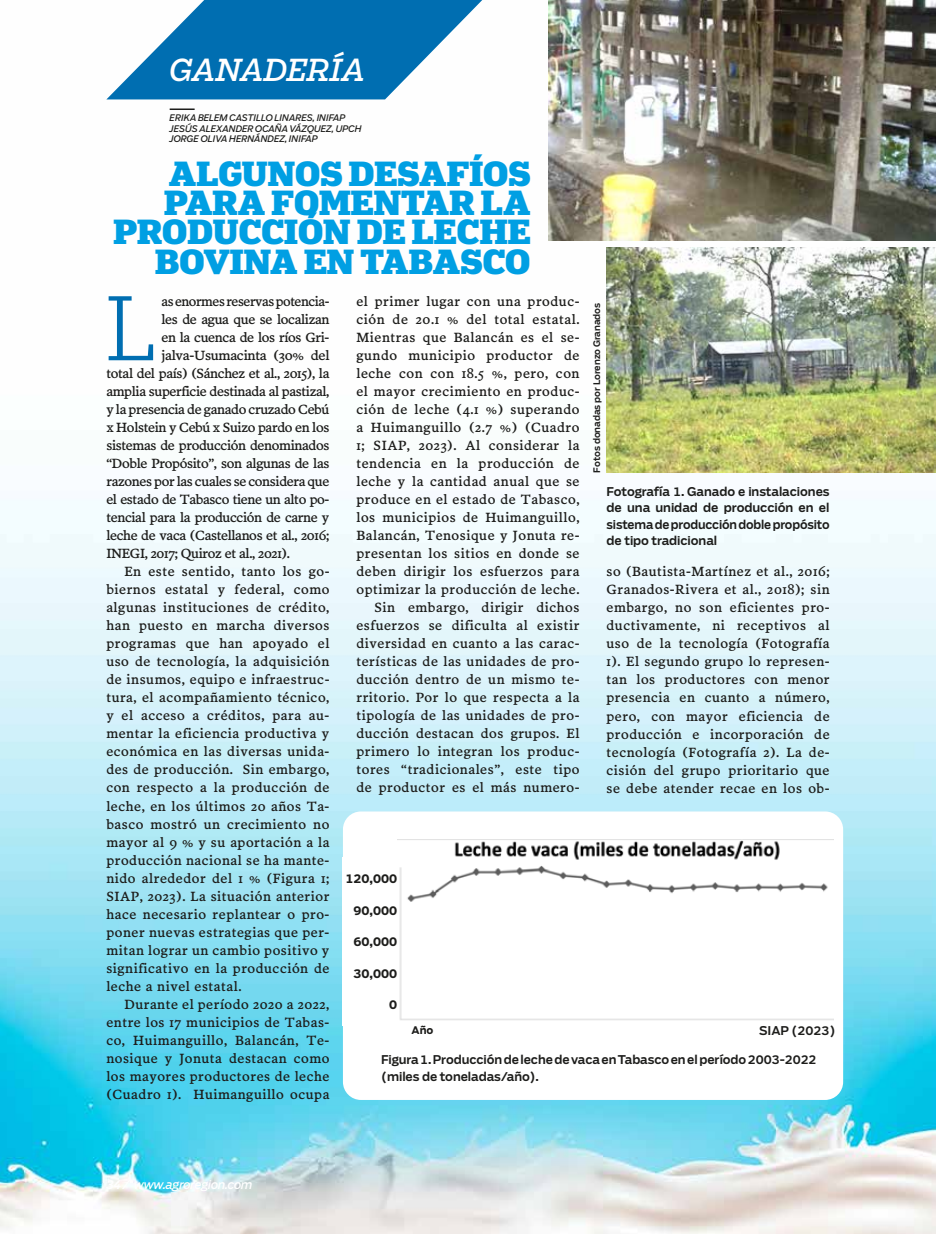
<style>
.page{position:relative;width:936px;height:1234px;background:#fff}
.page>*{position:absolute;margin:0;border:0;box-sizing:border-box;transform-origin:0 0}
.t1{font:300 86.7px "Popular";color:#006eb1}
.t2{font:900 33px/29.2px "Popular";color:#009fe3;text-align:right}
.t3{font:italic 30px "Salvo Serif";color:#fff}
.t4{font:13.5px/18px "Poynter Text Roman Four";letter-spacing:.04em;color:#1d1d1b;text-align:right}
.t5{font:13.5px "Poynter Text Roman Four";letter-spacing:-.025em;color:#1d1d1b}
.t6{font:13.5px "Poynter Text Roman Four";letter-spacing:-.03em;color:#1d1d1b}
.t7{font:13.5px "Poynter Text Roman Four";letter-spacing:-.02em;color:#1d1d1b}
.t8{font:500 12px/16.5px "Salvo Sans";letter-spacing:-.005em;color:#1d1d1b}
.t9{font:700 12px "Salvo Sans";letter-spacing:-.005em;color:#1d1d1b}
.t10{font:italic 12px "Salvo Sans";letter-spacing:-.025em;color:#fff}
.t11{font:700 10.35px "Salvo Sans";color:#1d1d1b}
.t12{font:italic 9px/10.5px "Salvo Sans";letter-spacing:-.01em;color:#1d1d1b}
.t13{font:500 9px "Salvo Sans";letter-spacing:-.005em;color:#1d1d1b}
.s1{font-weight:500}
</style>
<div class="page">
<img style="left:0;top:0;width:935px;height:1233px">
<svg style="left:106px;top:0;width:376px;height:99px"></svg>
<div style="left:343px;top:811px;width:500px;height:288px;background:#fff;border-radius:18px"></div>
<img style="left:397px;top:839px;width:436px;height:181px">
<img style="left:606px;top:248px;width:329px;height:224px">
<img style="left:549px;top:0;width:386px;height:240px">
<hr style="left:170px;top:108px;width:25px;height:2px;background:#1d1d1b">
<h3 class="t3" style="left:170px;top:49px;width:198px">GANADERÍA</h3>
<p class="t12" style="left:170px;top:112px;width:193px">ERIKA BELEM CASTILLO LINARES, INIFAP<br>JESÚS ALEXANDER OCAÑA VÁZQUEZ, UPCH<br>JORGE OLIVA HERNÁNDEZ, INIFAP</p>
<h2 class="t2" style="left:113px;top:158px;width:418px">ALGUNOS DESAFÍOS<br>PARA FOMENTAR LA<br>PRODUCCIÓN DE LECHE<br>BOVINA EN TABASCO</h2>
<h1 class="t1" style="left:106px;top:273px;width:50px">L</h1>
<p class="t6" style="left:161px;top:293px;width:169px">as enormes reservas potencia-</p>
<p class="t4" style="left:356px;top:292px;width:224px">el primer lugar con una produc&shy;ción de 20.1 % del total estatal.<br>Mientras que Balancán es el se&shy;gundo municipio productor de leche con con 18.5 %, pero, con el mayor crecimiento en produc&shy;ción de leche (4.1 %) superando a Huimanguillo (2.7 %) (Cuadro<br>1; SIAP, 2023). Al considerar la tendencia en la producción de leche y la cantidad anual que se produce en el estado de Tabasco, los municipios de Huimanguillo,<br>Balancán, Tenosique y Jonuta re&shy;presentan los sitios en donde se deben dirigir los esfuerzos para optimizar la producción de leche.<br>Sin embargo, dirigir dichos esfuerzos se dificulta al existir diversidad en cuanto a las carac&shy;terísticas de las unidades de pro&shy;ducción dentro de un mismo te&shy;rritorio. Por lo que respecta a la tipología de las unidades de pro&shy;ducción destacan dos grupos. El primero lo integran los produc&shy;tores “tradicionales”, este tipo de productor es el más numero-</p>
<p class="t13" style="left:590px;top:472px;width:171px;rotate:-90deg">Fotos donadas por Lorenzo Granados</p>
<p class="t5" style="left:161px;top:311px;width:169px">les de agua que se localizan</p>
<p class="t5" style="left:161px;top:329px;width:169px">en la cuenca de los ríos Gri-</p>
<p class="t7" style="left:161px;top:347px;width:169px">jalva-Usumacinta (30% del</p>
<p class="t5" style="left:106px;top:365px;width:224px">total del país) (Sánchez et al., 2015), la</p>
<p class="t5" style="left:106px;top:383px;width:224px">amplia superficie destinada al pastizal,</p>
<p class="t5" style="left:106px;top:401px;width:224px">y la presencia de ganado cruzado Cebú</p>
<p class="t5" style="left:106px;top:419px;width:224px">x Holstein y Cebú x Suizo pardo en los</p>
<p class="t5" style="left:106px;top:437px;width:224px">sistemas de producción denominados</p>
<p class="t5" style="left:106px;top:455px;width:224px">“Doble Propósito”, son algunas de las</p>
<p class="t5" style="left:106px;top:473px;width:224px">razones por las cuales se considera que</p>
<p class="t5" style="left:106px;top:491px;width:224px">el estado de Tabasco tiene un alto po-</p>
<p class="t5" style="left:106px;top:509px;width:224px">tencial para la producción de carne y</p>
<p class="t5" style="left:106px;top:527px;width:224px">leche de vaca (Castellanos et al., 2016;</p>
<p class="t5" style="left:106px;top:545px;width:185px">INEGI, 2017; Quiroz et al., 2021).</p>
<p class="t4" style="left:124px;top:562px;width:206px">En este sentido, tanto los go-</p>
<p class="t4" style="left:106px;top:580px;width:224px">biernos estatal y federal, como</p>
<p class="t4" style="left:106px;top:598px;width:224px">algunas instituciones de crédito,</p>
<p class="t4" style="left:106px;top:616px;width:224px">han puesto en marcha diversos</p>
<p class="t4" style="left:106px;top:634px;width:224px">programas que han apoyado el</p>
<p class="t4" style="left:106px;top:652px;width:224px">uso de tecnología, la adquisición</p>
<p class="t4" style="left:106px;top:670px;width:224px">de insumos, equipo e infraestruc-</p>
<p class="t4" style="left:106px;top:688px;width:224px">tura, el acompañamiento técnico,</p>
<p class="t4" style="left:106px;top:706px;width:224px">y el acceso a créditos, para au-</p>
<p class="t4" style="left:106px;top:724px;width:224px">mentar la eficiencia productiva y</p>
<p class="t4" style="left:106px;top:742px;width:224px">económica en las diversas unida-</p>
<p class="t4" style="left:106px;top:760px;width:224px">des de producción. Sin embargo,</p>
<p class="t4" style="left:106px;top:778px;width:224px">con respecto a la producción de</p>
<p class="t4" style="left:106px;top:796px;width:224px">leche, en los últimos 20 años Ta-</p>
<p class="t4" style="left:106px;top:814px;width:224px">basco mostró un crecimiento no</p>
<p class="t4" style="left:106px;top:832px;width:224px">mayor al 9 % y su aportación a la</p>
<p class="t4" style="left:106px;top:850px;width:224px">producción nacional se ha mante-</p>
<p class="t4" style="left:106px;top:868px;width:224px">nido alrededor del 1 % (Figura 1;</p>
<p class="t4" style="left:106px;top:886px;width:224px">SIAP, 2023). La situación anterior</p>
<p class="t4" style="left:106px;top:904px;width:224px">hace necesario replantear o pro-</p>
<p class="t4" style="left:106px;top:922px;width:224px">poner nuevas estrategias que per-</p>
<p class="t4" style="left:106px;top:940px;width:224px">mitan lograr un cambio positivo y</p>
<p class="t4" style="left:106px;top:958px;width:224px">significativo en la producción de</p>
<p class="t4" style="left:106px;top:976px;width:137px">leche a nivel estatal.</p>
<p class="t4" style="left:124px;top:994px;width:206px">Durante el período 2020 a 2022,</p>
<p class="t4" style="left:106px;top:1012px;width:224px">entre los 17 municipios de Tabas-</p>
<p class="t4" style="left:106px;top:1030px;width:224px">co, Huimanguillo, Balancán, Te-</p>
<p class="t4" style="left:106px;top:1048px;width:224px">nosique y Jonuta destacan como</p>
<p class="t4" style="left:106px;top:1066px;width:224px">los mayores productores de leche</p>
<p class="t4" style="left:106px;top:1084px;width:224px">(Cuadro 1). Huimanguillo ocupa</p>
<p class="t8" style="left:606px;top:483px;width:224px;text-align:justify">Fotografía 1. Ganado e instalaciones de una unidad de producción en el sistema de producción doble propósito de tipo tradicional</p>
<p class="t4" style="left:606px;top:562px;width:224px;text-align:justify">so (Bautista-Martínez et al., 2016; Granados-Rivera et al., 2018); sin embargo, no son eficientes pro&shy;ductivamente, ni receptivos al uso de la tecnología (Fotografía 1). El segundo grupo lo represen&shy;tan los productores con menor presencia en cuanto a número, pero, con mayor eficiencia de producción e incorporación de tecnología (Fotografía 2). La de&shy;cisión del grupo prioritario que se debe atender recae en los ob-</p>
<p class="t9" style="left:345px;top:869px;width:53px">120,000</p>
<p class="t9" style="left:353px;top:901px;width:45px">90,000</p>
<p class="t9" style="left:353px;top:932px;width:45px">60,000</p>
<p class="t9" style="left:353px;top:964px;width:45px">30,000</p>
<p class="t9" style="left:389px;top:995px;width:10px">0</p>
<p class="t8" style="left:759px;top:1021px;width:78px">SIAP (2023)</p>
<p class="t11" style="left:411px;top:1022px;width:23px">Año</p>
<p class="t8" style="left:381px;top:1051px;width:437px">Figura 1. Producción de leche de vaca en Tabasco en el período 2003-2022 (miles de toneladas/año).</p>
<p class="t10" style="left:106px;top:1176px;width:148px"><span class="s1">34</span> / www.agroregion.com</p>
</div>
